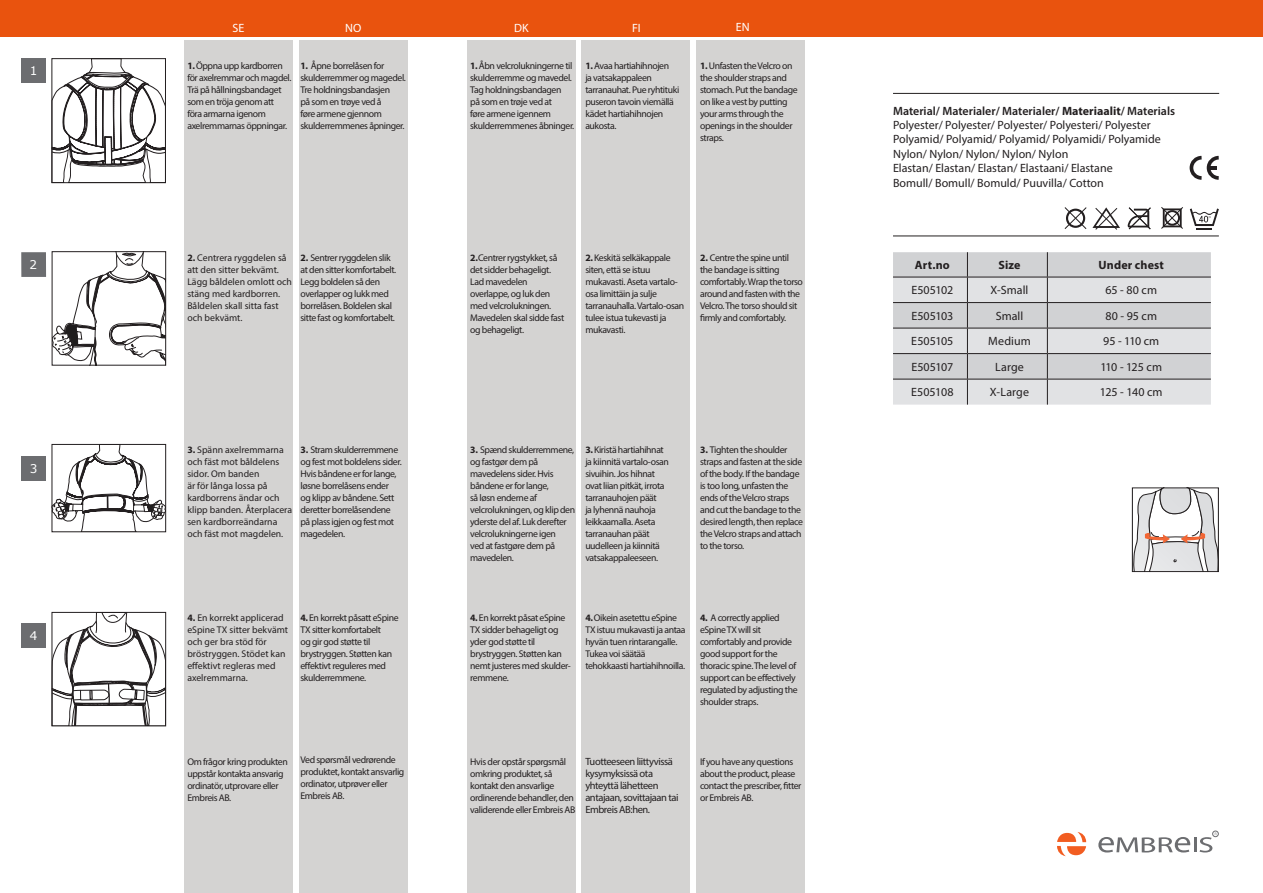
<style>
.page{position:relative;width:1263px;height:893px;background:#fff}
.page>*{position:absolute;margin:0;border:0;box-sizing:border-box;transform-origin:0 0}
.Tabell{font:12px "Myriad Pro";color:#231f20}
.t1{font:600 12px "Myriad Pro";color:#231f20}
.Tabell-2{font:700 12px "Myriad Pro";letter-spacing:.015em;color:#231f20}
.t2{font:12px "Myriad Pro";color:#fff}
.t3{font:12px "Verdana";color:#fff}
.t4{font:10.5px/12px "Myriad Pro";letter-spacing:-.04em;color:#231f20}
.t5{font:9.75px/12px "Myriad Pro";letter-spacing:-.04em;color:#231f20}
.t6{font:9.75px/12px "Myriad Pro";color:#231f20}
.s1{font-weight:700}
</style>
<div class="page">
<svg style="left:1189px;top:155px;width:30px;height:25px"></svg>
<div style="left:696px;top:41px;width:109px;height:852px;background:#d4d3d2"></div>
<div style="left:581px;top:41px;width:109px;height:852px;background:#d4d3d2"></div>
<div style="left:467px;top:41px;width:109px;height:852px;background:#d4d3d2"></div>
<div style="left:184px;top:41px;width:109px;height:852px;background:#d4d3d2"></div>
<div style="left:299px;top:41px;width:109px;height:852px;background:#d4d3d2"></div>
<div style="left:0;top:0;width:1263px;height:37px;background:#e9530e"></div>
<svg style="left:54px;top:60px;width:110px;height:121px"></svg>
<div style="left:52px;top:58px;width:114px;height:125px;border:1px solid #231f20"></div>
<svg style="left:54px;top:446px;width:110px;height:84px"></svg>
<div style="left:52px;top:444px;width:114px;height:88px;border:1px solid #231f20"></div>
<div style="left:21px;top:58px;width:25px;height:25px;background:#6c6d70"></div>
<div style="left:21px;top:252px;width:25px;height:25px;background:#6c6d70"></div>
<div style="left:21px;top:456px;width:25px;height:25px;background:#6c6d70"></div>
<svg style="left:54px;top:253px;width:110px;height:110px"></svg>
<div style="left:52px;top:251px;width:114px;height:114px;border:1px solid #231f20"></div>
<hr style="left:893px;top:236px;width:326px;height:1px;background:#231f20">
<hr style="left:893px;top:93px;width:326px;height:1px;background:#231f20">
<svg style="left:1064px;top:207px;width:22px;height:22px"></svg>
<svg style="left:1092px;top:207px;width:28px;height:23px"></svg>
<svg style="left:1127px;top:207px;width:24px;height:22px"></svg>
<svg style="left:1161px;top:207px;width:22px;height:22px"></svg>
<svg style="left:1190px;top:208px;width:29px;height:21px"></svg>
<svg style="left:893px;top:252px;width:318px;height:153px;background:#d3d4d5"></svg>
<svg style="left:1134px;top:490px;width:82px;height:80px"></svg>
<div style="left:1132px;top:488px;width:86px;height:84px;border:1px solid #231f20"></div>
<svg style="left:54px;top:614px;width:110px;height:110px"></svg>
<div style="left:52px;top:612px;width:114px;height:114px;border:1px solid #231f20"></div>
<div style="left:21px;top:623px;width:25px;height:25px;background:#6c6d70"></div>
<svg style="left:1057px;top:832px;width:29px;height:24px"></svg>
<svg style="left:1098px;top:837px;width:92px;height:15px"></svg>
<hr style="left:1193px;top:837px;width:3px;height:15px;background:#6c6d70">
<svg style="left:1199px;top:831px;width:19px;height:21px"></svg>
<p class="t3" style="left:30px;top:63px;width:9px">1</p>
<p class="t3" style="left:30px;top:257px;width:9px">2</p>
<p class="t3" style="left:30px;top:461px;width:9px">3</p>
<p class="t3" style="left:30px;top:628px;width:9px">4</p>
<p class="t2" style="left:232px;top:21px;width:13px">SE</p>
<p class="t2" style="left:345px;top:21px;width:18px">NO</p>
<p class="t5" style="left:187px;top:60px;width:106px"><span class="s1">1.</span> Öppna upp kardborren för axelremmar och magdel.<br>Trä på hållningsbandaget som en tröja genom att<br>föra armarna igenom axelremmarnas öppningar.</p>
<p class="t5" style="left:300px;top:60px;width:107px"><span class="s1">1.</span> Åpne borrelåsen for skulderremmer og magedel.<br>Tre holdningsbandasjen<br>på som en trøye ved å<br>føre armene gjennom skulderremmenes åpninger.</p>
<p class="t6" style="left:187px;top:252px;width:106px"><span class="s1">2.</span> Centrera ryggdelen så att den sitter bekvämt.<br>Lägg båldelen omlott och stäng med kardborren.<br>Båldelen skall sitta fast och bekvämt.</p>
<p class="t5" style="left:300px;top:252px;width:97px"><span class="s1">2.</span> Sentrer ryggdelen slik at den sitter komfortabelt.<br>Legg boldelen så den overlapper og lukk med borrelåsen. Boldelen skal sitte fast og komfortabelt.</p>
<p class="t6" style="left:187px;top:444px;width:106px"><span class="s1">3.</span> Spänn axelremmarna och fäst mot båldelens sidor. Om banden<br>är för långa lossa på kardborrens ändar och klipp banden. Återplacera sen kardborreändarna och fäst mot magdelen.</p>
<p class="t5" style="left:300px;top:444px;width:103px"><span class="s1">3.</span> Stram skulderremmene og fest mot boldelens sider.<br>Hvis båndene er for lange, løsne borrelåsens ender og klipp av båndene. Sett deretter borrelåsendene på plass igjen og fest mot magedelen.</p>
<p class="t6" style="left:187px;top:612px;width:102px"><span class="s1">4.</span> En korrekt applicerad eSpine TX sitter bekvämt och ger bra stöd för bröstryggen. Stödet kan effektivt regleras med axelremmarna.</p>
<p class="t5" style="left:300px;top:612px;width:100px"><span class="s1">4.</span> En korrekt påsatt eSpine<br>TX sitter komfortabelt<br>og gir god støtte til brystryggen. Støtten kan effektivt reguleres med skulderremmene.</p>
<p class="t5" style="left:187px;top:756px;width:102px">Om frågor kring produkten uppstår kontakta ansvarig ordinatör, utprovare eller<br>Embreis AB.</p>
<p class="t5" style="left:300px;top:753px;width:105px">Ved spørsmål vedrørende produktet, kontakt ansvarlig ordinator, utprøver eller<br>Embreis AB.</p>
<p class="t2" style="left:514px;top:21px;width:16px">DK</p>
<p class="t2" style="left:632px;top:21px;width:10px">FI</p>
<p class="t5" style="left:470px;top:60px;width:106px"><span class="s1">1.</span> Åbn velcrolukningerne til skulderremme og mavedel.<br>Tag holdningsbandagen<br>på som en trøje ved at<br>føre armene igennem skulderremmenes åbninger.</p>
<p class="t5" style="left:585px;top:60px;width:95px"><span class="s1">1.</span> Avaa hartiahihnojen<br>ja vatsakappaleen tarranauhat. Pue ryhtituki puseron tavoin viemällä kädet hartiahihnojen aukosta.</p>
<p class="t2" style="left:736px;top:19px;width:15px">EN</p>
<p class="t5" style="left:700px;top:60px;width:99px"><span class="s1">1.</span> Unfasten the Velcro on the shoulder straps and stomach. Put the bandage on like a vest by putting your arms through the openings in the shoulder straps.</p>
<p class="t5" style="left:470px;top:252px;width:96px"><span class="s1">2.</span>Centrer rygstykket, så det sidder behageligt.<br>Lad mavedelen overlappe, og luk den med velcrolukningen.<br>Mavedelen skal sidde fast og behageligt.</p>
<p class="t5" style="left:585px;top:252px;width:100px"><span class="s1">2.</span> Keskitä selkäkappale siten, että se istuu mukavasti. Aseta vartalo&shy;osa limittäin ja sulje tarranauhalla. Vartalo-osan tulee istua tukevasti ja mukavasti.</p>
<p class="t5" style="left:700px;top:252px;width:104px"><span class="s1">2.</span> Centre the spine until the bandage is sitting comfortably. Wrap the torso around and fasten with the<br>Velcro. The torso should sit firmly and comfortably.</p>
<p class="t5" style="left:470px;top:444px;width:107px"><span class="s1">3.</span> Spænd skulderremmene, og fastgør dem på mavedelens sider. Hvis båndene er for lange,<br>så løsn enderne af velcrolukningen, og klip den yderste del af. Luk derefter velcrolukningerne igen<br>ved at fastgøre dem på mavedelen.</p>
<p class="t5" style="left:585px;top:444px;width:85px"><span class="s1">3.</span> Kiristä hartiahihnat ja kiinnitä vartalo-osan sivuihin. Jos hihnat ovat liian pitkät, irrota tarranauhojen päät<br>ja lyhennä nauhoja leikkaamalla. Aseta tarranauhan päät uudelleen ja kiinnitä vatsakappaleeseen.</p>
<p class="t5" style="left:700px;top:444px;width:105px"><span class="s1">3.</span> Tighten the shoulder straps and fasten at the side of the body. If the bandage is too long, unfasten the ends of the Velcro straps and cut the bandage to the desired length, then replace the Velcro straps and attach to the torso.</p>
<p class="t5" style="left:470px;top:612px;width:102px"><span class="s1">4.</span> En korrekt påsat eSpine<br>TX sidder behageligt og yder god støtte til brystryggen. Støtten kan nemt justeres med skulder&shy;remmene.</p>
<p class="t5" style="left:585px;top:612px;width:102px"><span class="s1">4.</span>Oikein asetettu eSpine<br>TX istuu mukavasti ja antaa hyvän tuen rintarangalle.<br>Tukea voi säätää tehokkaasti hartiahihnoilla.</p>
<p class="t5" style="left:700px;top:612px;width:99px"><span class="s1">4.</span> A correctly applied eSpine TX will sit comfortably and provide good support for the thoracic spine. The level of support can be effectively regulated by adjusting the shoulder straps.</p>
<p class="t5" style="left:470px;top:756px;width:107px">Hvis der opstår spørgsmål omkring produktet, så kontakt den ansvarlige ordinerende behandler, den validerende eller Embreis AB</p>
<p class="t4" style="left:585px;top:756px;width:95px">Tuotteeseen liittyvissä kysymyksissä ota yhteyttä lähetteen antajaan, sovittajaan tai<br>Embreis AB:hen.</p>
<p class="t5" style="left:700px;top:756px;width:103px">If you have any questions about the product, please contact the prescriber, fitter or Embreis AB.</p>
<p class="t1" style="left:893px;top:103px;width:284px">Material/ Materialer/ Materialer/ <span class="s1">Materiaalit</span>/ Materials</p>
<p class="Tabell" style="left:893px;top:117px;width:259px">Polyester/ Polyester/ Polyester/ Polyesteri/ Polyester</p>
<p class="Tabell" style="left:893px;top:132px;width:269px">Polyamid/ Polyamid/ Polyamid/ Polyamidi/ Polyamide</p>
<p class="Tabell" style="left:893px;top:146px;width:177px">Nylon/ Nylon/ Nylon/ Nylon/ Nylon</p>
<p class="Tabell" style="left:893px;top:161px;width:221px">Elastan/ Elastan/ Elastan/ Elastaani/ Elastane</p>
<p class="Tabell" style="left:893px;top:175px;width:212px">Bomull/ Bomull/ Bomuld/ Puuvilla/ Cotton</p>
<p class="Tabell-2" style="left:915px;top:257px;width:37px">Art.no</p>
<p class="Tabell-2" style="left:998px;top:257px;width:24px">Size</p>
<p class="Tabell-2" style="left:1098px;top:257px;width:67px">Under chest</p>
<p class="Tabell" style="left:911px;top:283px;width:43px">E505102</p>
<p class="Tabell" style="left:991px;top:283px;width:39px">X-Small</p>
<p class="Tabell" style="left:1105px;top:283px;width:53px">65 - 80 cm</p>
<p class="Tabell" style="left:911px;top:308px;width:44px">E505103</p>
<p class="Tabell" style="left:996px;top:308px;width:29px">Small</p>
<p class="Tabell" style="left:1105px;top:308px;width:53px">80 - 95 cm</p>
<p class="Tabell" style="left:911px;top:334px;width:44px">E505105</p>
<p class="Tabell" style="left:988px;top:334px;width:44px">Medium</p>
<p class="Tabell" style="left:1103px;top:334px;width:57px">95 - 110 cm</p>
<p class="Tabell" style="left:911px;top:359px;width:43px">E505107</p>
<p class="Tabell" style="left:995px;top:359px;width:30px">Large</p>
<p class="Tabell" style="left:1100px;top:359px;width:63px">110 - 125 cm</p>
<p class="Tabell" style="left:911px;top:385px;width:44px">E505108</p>
<p class="Tabell" style="left:990px;top:385px;width:41px">X-Large</p>
<p class="Tabell" style="left:1100px;top:385px;width:64px">125 - 140 cm</p>
</div>
